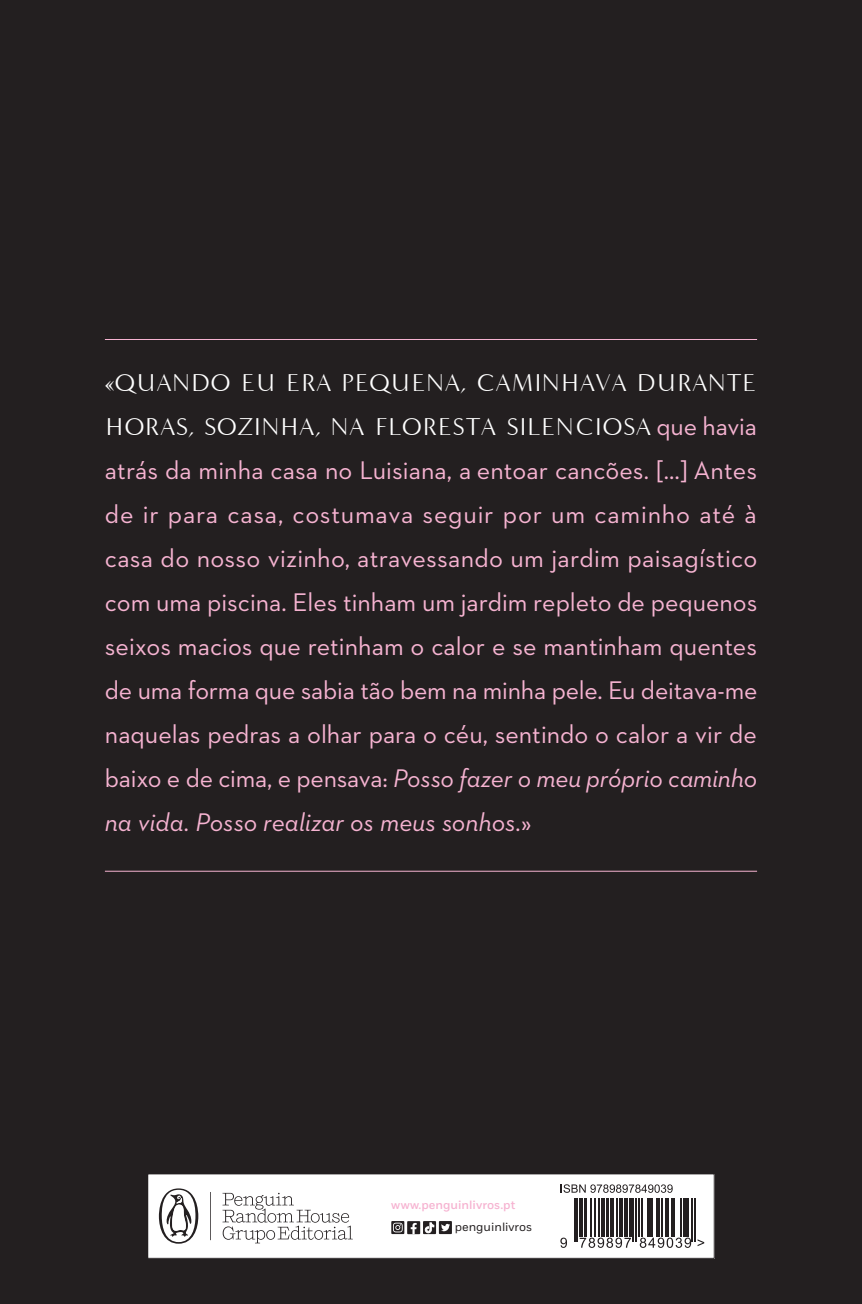
<style>
.page{position:relative;width:862px;height:1304px;background:#231f20}
.page>*{position:absolute;margin:0;border:0;box-sizing:border-box;transform-origin:0 0}
.t1{font:30px/44px "Minerva Modern";letter-spacing:-.01em;color:#fff}
.t2{font:26px/44px "Neutraface 2 Text";color:#f6b3d1;text-align:justify}
.t3{font:500 12px "Fort";color:#f6b3d1}
.t4{font:12px "Fort";color:#231f20}
.s1{font-family:"Neutraface 2 Text";font-size:26px;color:#f6b3d1}
.s2{font-style:italic}
</style>
<div class="page">
<hr style="left:105px;top:339px;width:652px;height:1px;background:#f6b3d1">
<hr style="left:105px;top:871px;width:652px;height:1px;background:#f6b3d1">
<div style="left:148px;top:1174px;width:566px;height:84px;background:#fff"></div>
<svg style="left:222px;top:1193px;width:131px;height:50px"></svg>
<svg style="left:210px;top:1192px;width:1px;height:48px"></svg>
<svg style="left:159px;top:1188px;width:39px;height:56px"></svg>
<div style="left:147px;top:1174px;width:567px;height:85px;border:1px solid #231f20"></div>
<svg style="left:391px;top:1221px;width:13px;height:13px"></svg>
<svg style="left:393px;top:1223px;width:10px;height:9px"></svg>
<div style="left:407px;top:1221px;width:13px;height:13px;background:#231f20"></div>
<svg style="left:411px;top:1223px;width:6px;height:11px"></svg>
<svg style="left:423px;top:1221px;width:13px;height:13px"></svg>
<svg style="left:425px;top:1222px;width:9px;height:11px"></svg>
<div style="left:439px;top:1221px;width:13px;height:13px;background:#231f20"></div>
<svg style="left:441px;top:1224px;width:9px;height:7px"></svg>
<hr style="left:574px;top:1198px;width:1px;height:43px;background:#231f20">
<hr style="left:576px;top:1198px;width:2px;height:43px;background:#231f20">
<hr style="left:579px;top:1198px;width:4px;height:38px;background:#231f20">
<hr style="left:584px;top:1198px;width:3px;height:38px;background:#231f20">
<hr style="left:590px;top:1198px;width:2px;height:38px;background:#231f20">
<hr style="left:594px;top:1198px;width:1px;height:38px;background:#231f20">
<hr style="left:598px;top:1198px;width:1px;height:38px;background:#231f20">
<hr style="left:601px;top:1198px;width:3px;height:38px;background:#231f20">
<hr style="left:606px;top:1198px;width:2px;height:38px;background:#231f20">
<hr style="left:610px;top:1198px;width:3px;height:38px;background:#231f20">
<hr style="left:616px;top:1198px;width:1px;height:38px;background:#231f20">
<hr style="left:619px;top:1198px;width:3px;height:38px;background:#231f20">
<hr style="left:624px;top:1198px;width:3px;height:38px;background:#231f20">
<hr style="left:629px;top:1198px;width:2px;height:38px;background:#231f20">
<hr style="left:633px;top:1198px;width:1px;height:43px;background:#231f20">
<hr style="left:635px;top:1198px;width:1px;height:43px;background:#231f20">
<hr style="left:638px;top:1198px;width:1px;height:38px;background:#231f20">
<hr style="left:642px;top:1198px;width:1px;height:38px;background:#231f20">
<hr style="left:647px;top:1198px;width:1px;height:38px;background:#231f20">
<hr style="left:649px;top:1198px;width:4px;height:38px;background:#231f20">
<hr style="left:656px;top:1198px;width:3px;height:38px;background:#231f20">
<hr style="left:661px;top:1198px;width:1px;height:38px;background:#231f20">
<hr style="left:665px;top:1198px;width:3px;height:38px;background:#231f20">
<hr style="left:671px;top:1198px;width:1px;height:38px;background:#231f20">
<hr style="left:674px;top:1198px;width:1px;height:38px;background:#231f20">
<hr style="left:680px;top:1198px;width:1px;height:38px;background:#231f20">
<hr style="left:683px;top:1198px;width:3px;height:38px;background:#231f20">
<hr style="left:688px;top:1198px;width:1px;height:38px;background:#231f20">
<hr style="left:691px;top:1198px;width:2px;height:43px;background:#231f20">
<hr style="left:694px;top:1198px;width:1px;height:43px;background:#231f20">
<svg style="left:560px;top:1238px;width:7px;height:10px"></svg>
<svg style="left:580px;top:1238px;width:51px;height:10px"></svg>
<svg style="left:640px;top:1238px;width:51px;height:10px"></svg>
<svg style="left:697px;top:1239px;width:7px;height:7px"></svg>
<svg style="left:561px;top:1184px;width:111px;height:9px"></svg>
<p class="t1" style="left:105px;top:360px;width:653px">«QUANDO EU ERA PEQUENA, CAMINHAVA DURANTE<br>HORAS, SOZINHA, NA FLORESTA SILENCIOSA <span class="s1">que havia</span></p>
<p class="t2" style="left:105px;top:448px;width:654px">atrás da minha casa no Luisiana, a entoar cancões. […] Antes de ir para casa, costumava seguir por um caminho até à casa do nosso vizinho, atravessando um jardim paisagístico com uma piscina. Eles tinham um jardim repleto de pequenos seixos macios que retinham o calor e se mantinham quentes de uma forma que sabia tão bem na minha pele. Eu deitava-me naquelas pedras a olhar para o céu, sentindo o calor a vir de baixo e de cima, e pensava: <span class="s2">Posso fazer o meu próprio caminho na vida. Posso realizar os meus sonhos.</span>»</p>
<p class="t3" style="left:391px;top:1198px;width:125px">www.penguinlivros.pt</p>
<p class="t4" style="left:455px;top:1220px;width:79px">penguinlivros</p>
</div>
